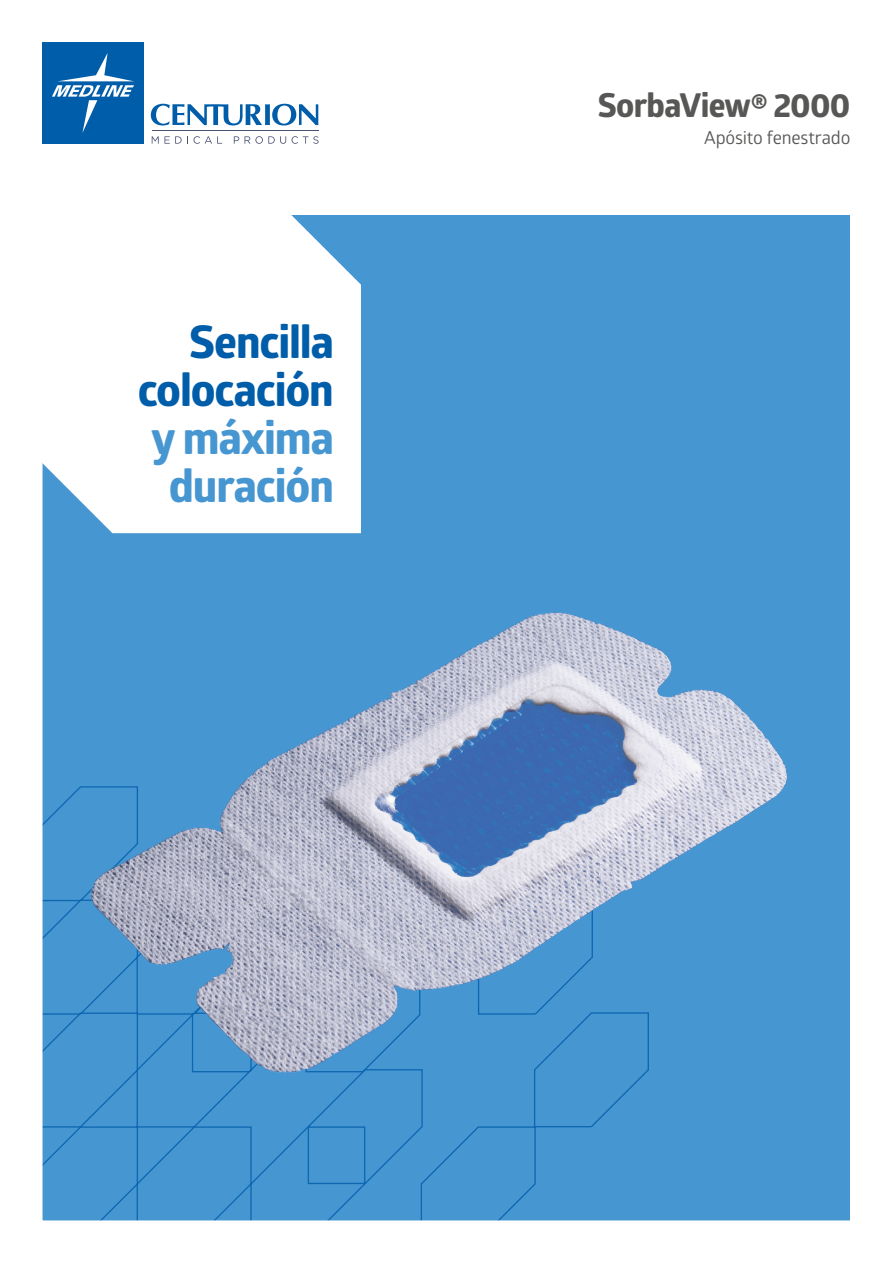
<style>
.page{position:relative;width:893px;height:1263px;background:#fff}
.page>*{position:absolute;margin:0;border:0;box-sizing:border-box;transform-origin:0 0}
.t1{font:700 45px/47.8px "Globerx";letter-spacing:-.025em;color:#005da9;text-align:right}
.t2{font:700 45px/47.8px "Globerx";letter-spacing:-.025em;color:#4696d2;text-align:center}
.A3_Regular{font:700 33px "Globerx";letter-spacing:-.025em;color:#575756}
.A3_Regular-2{font:18px "Glober";letter-spacing:-.01em;color:#575756}
</style>
<div class="page">
<div style="left:43px;top:215px;width:807px;height:1005px;background:#4696d2"></div>
<div style="left:44px;top:215px;width:317px;height:318px;background:#fff"></div>
<svg style="left:44px;top:810px;width:587px;height:409px"></svg>
<img style="left:57px;top:612px;width:731px;height:476px">
<svg style="left:151px;top:104px;width:167px;height:21px"></svg>
<svg style="left:152px;top:136px;width:70px;height:8px"></svg>
<svg style="left:234px;top:136px;width:52px;height:8px"></svg>
<svg style="left:292px;top:136px;width:27px;height:8px"></svg>
<hr style="left:152px;top:130px;width:166px;height:1px;background:#4b5372">
<div style="left:43px;top:43px;width:101px;height:101px;background:#005da9"></div>
<svg style="left:52px;top:53px;width:82px;height:80px"></svg>
<p class="t1" style="left:138px;top:318px;width:198px">Sencilla colocación</p>
<p class="t2" style="left:151px;top:413px;width:184px">y máxima duración</p>
<p class="A3_Regular" style="left:598px;top:81px;width:254px">SorbaView® 2000</p>
<p class="A3_Regular-2" style="left:704px;top:125px;width:148px">Apósito fenestrado</p>
</div>
